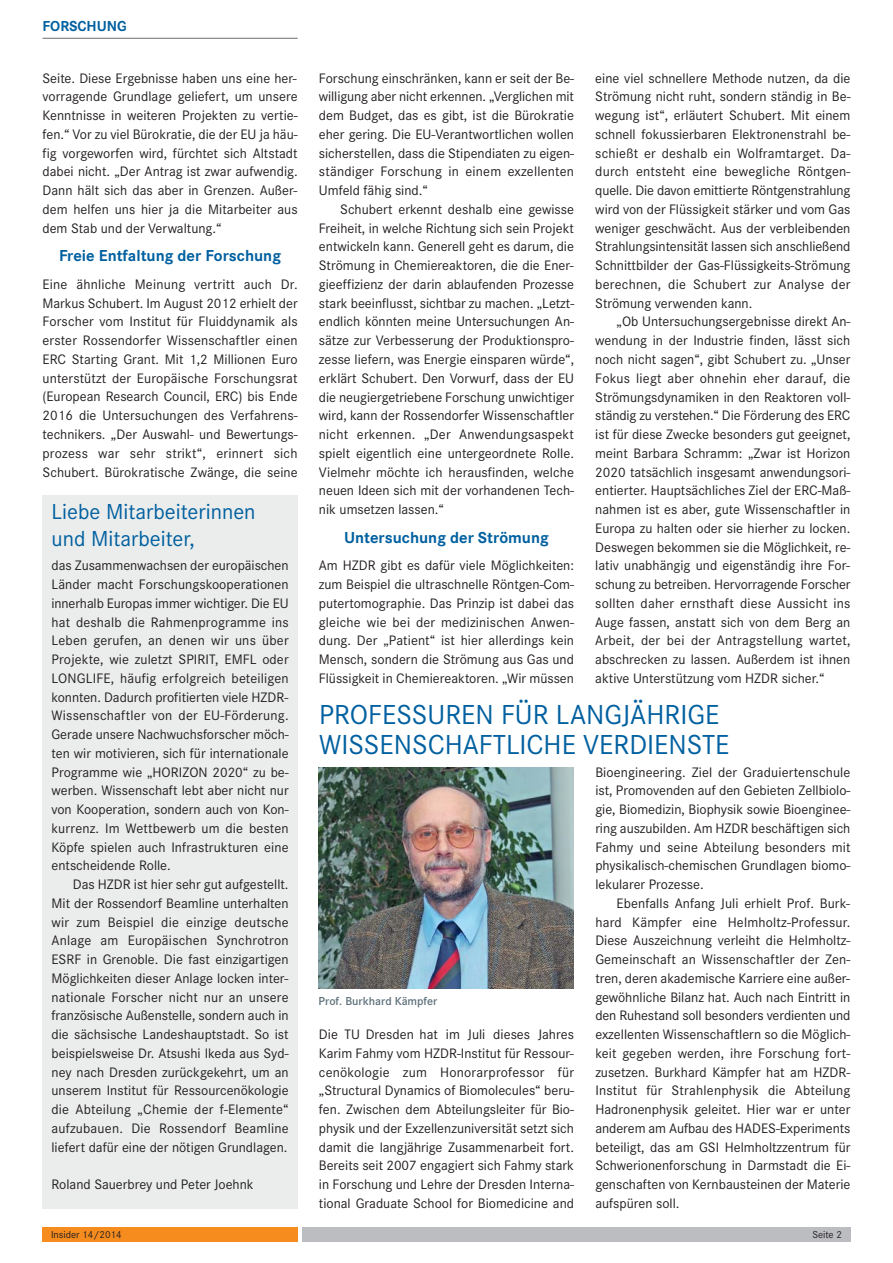
<style>
.page{position:relative;width:893px;height:1263px;background:#fff}
.page>*{position:absolute;margin:0;border:0;box-sizing:border-box;transform-origin:0 0}
.t1{font:28.5px/30px "Corporate S";color:#0060a0}
.t2{font:22.5px/27px "Corporate S";color:#0060a0}
.t3{font:700 16.5px "Corporate S";color:#0060a0}
.t4{font:700 15px "Corporate S";color:#0060a0}
.t5{font:14.25px/18.8px "Corporate S";color:#231f20;text-align:justify}
.t6{font:600 12px "Corporate S";color:#5c6f7a}
.t7{font:10.5px "Corporate S";color:#231f20}
</style>
<div class="page">
<div style="left:302px;top:1227px;width:548px;height:15px;background:#bbbdc0"></div>
<hr style="left:43px;top:38px;width:255px;height:1px;background:#6d6e70">
<div style="left:43px;top:1227px;width:255px;height:15px;background:#f68b1e"></div>
<div style="left:43px;top:495px;width:255px;height:714px;background:#ebecec"></div>
<img style="left:319px;top:767px;width:255px;height:222px">
<p class="t4" style="left:43px;top:21px;width:86px">FORSCHUNG</p>
<p class="t5" style="left:43px;top:70px;width:257px">Seite. Diese Ergebnisse haben uns eine her&shy;vorragende Grundlage geliefert, um unsere Kenntnisse in weiteren Projekten zu vertie&shy;fen.“ Vor zu viel Bürokratie, die der EU ja häu&shy;fig vorgeworfen wird, fürchtet sich Altstadt dabei nicht. „Der Antrag ist zwar aufwendig.<br>Dann hält sich das aber in Grenzen. Außer&shy;dem helfen uns hier ja die Mitarbeiter aus dem Stab und der Verwaltung.“</p>
<p class="t3" style="left:59px;top:250px;width:223px">Freie Entfaltung der Forschung</p>
<p class="t5" style="left:43px;top:276px;width:257px">Eine ähnliche Meinung vertritt auch Dr.<br>Marku s Schubert. Im August 2012 erhielt der Forscher vom Institut für Fluiddynamik als erster Rossendorfer Wissenschaftler einen ERC Starting Grant. Mit 1,2 Millionen Euro unterstützt der Europäische Forschungsrat (European Research Council, ERC) bis Ende 2016 die Untersuchungen des Verfahrens&shy;technikers. „Der Auswahl- und Bewertungs&shy;prozess war sehr strikt“, erinnert sich Schuber t. Bürokratische Zwänge, die seine</p>
<h2 class="t2" style="left:52px;top:500px;width:206px">Liebe Mitarbeiterinnen und Mitarbeiter,</h2>
<p class="t5" style="left:52px;top:557px;width:239px">das Zusammenwachsen der europäischen Länder macht Forschungskooperationen innerhalb Europas immer wichtiger. Die EU hat deshalb die Rahmenprogramme ins Leben gerufen, an denen wir uns über Projekt e, wie zuletzt SPIRIT, EMFL oder LONGLIFE, häufig erfolgreich beteiligen konnten. Dadurch profitierten viele HZDR-Wissenschaftler von der EU-Förderung.<br>Gerade unsere Nachwuchsforscher möch&shy;ten wir motivieren, sich für internationale Programme wie „HORIZON 2020“ zu be&shy;werben. Wissenschaft lebt aber nicht nur von Kooperation, sondern auch von Kon&shy;kurrenz. Im Wettbewerb um die besten Köpfe spielen auch Infrastrukturen eine entscheidende Rolle.</p>
<p class="t5" style="left:52px;top:876px;width:239px;text-indent:21px">Das HZDR ist hier sehr gut aufgestellt.<br>Mit der Rossendorf Beamline unterhalten wir zum Beispiel die einzige deutsche Anlag e am Europäischen Synchrotron ESRF in Grenoble. Die fast einzigartigen Möglichkeiten dieser Anlage locken inter&shy;nationale Forscher nicht nur an unsere französische Außenstelle, sondern auch in die sächsische Landeshauptstadt. So ist beispielsweise Dr. Atsushi Ikeda aus Syd&shy;ney nach Dresden zurückgekehrt, um an unserem Institut für Ressourcenökologie die Abteilung „Chemie der f-Elemente“ aufzubauen. Die Rossendorf Beamline liefer t dafür eine der nötigen Grundlagen.</p>
<p class="t5" style="left:52px;top:1176px;width:204px">Roland Sauerbrey und Peter Joehnk</p>
<p class="t7" style="left:51px;top:1230px;width:72px">Insider 14/2014</p>
<p class="t5" style="left:319px;top:70px;width:257px">Forschung einschränken, kann er seit der Be&shy;willigung aber nicht erkennen. „Verglichen mit dem Budget, das es gibt, ist die Bürokratie eher gering. Die EU-Verantwortlichen wollen sicherstellen, dass die Stipendiaten zu eigen&shy;ständiger Forschung in einem exzellenten Umfeld fähig sind.“</p>
<p class="t5" style="left:319px;top:201px;width:257px;text-indent:21px">Schubert erkennt deshalb eine gewisse Freiheit, in welche Richtung sich sein Projekt entwickeln kann. Generell geht es darum, die Strömung in Chemiereaktoren, die die Ener&shy;gieeffizienz der darin ablaufenden Prozesse stark beeinflusst, sichtbar zu machen. „Letzt&shy;endlich könnten meine Untersuchungen An&shy;sätze zur Verbesserung der Produktionspro&shy;zesse liefern, was Energie einsparen würde“, erklärt Schubert. Den Vorwurf, dass der EU die neugiergetriebene Forschung unwichtiger wird, kann der Rossendorfer Wissenschaftler nicht erkennen. „Der Anwendungsaspekt spielt eigentlich eine untergeordnete Rolle.<br>Vielmehr möchte ich herausfinden, welche neuen Ideen sich mit der vorhandenen Tech&shy;nik umsetzen lassen.“</p>
<p class="t3" style="left:344px;top:531px;width:206px">Untersuchung der Strömung</p>
<p class="t5" style="left:319px;top:557px;width:257px">Am HZDR gibt es dafür viele Möglichkeiten: zum Beispiel die ultraschnelle Röntgen-Com&shy;putertomographie. Das Prinzip ist dabei das gleiche wie bei der medizinischen Anwen&shy;dung. Der „Patient“ ist hier allerdings kein Mensch, sondern die Strömung aus Gas und Flüssigkeit in Chemiereaktoren. „Wir müssen</p>
<p class="t5" style="left:595px;top:70px;width:257px">eine viel schnellere Methode nutzen, da die Strömung nicht ruht, sondern ständig in Be&shy;wegung ist“, erläutert Schubert. Mit einem schnell fokussierbaren Elektronenstrahl be&shy;schießt er deshalb ein Wolframtarget. Da&shy;durch entsteht eine bewegliche Röntgen&shy;quelle. Die davon emittierte Röntgenstrahlung wird von der Flüssigkeit stärker und vom Gas weniger geschwächt. Aus der verbleibenden Strahlungsintensität lassen sich anschließend Schnittbilder der Gas-Flüssigkeits-Strömung berechnen, die Schubert zur Analyse der Strömun g verwenden kann.</p>
<p class="t5" style="left:595px;top:314px;width:257px;text-indent:21px">„Ob Untersuchungsergebnisse direkt An&shy;wendung in der Industrie finden, lässt sich noch nicht sagen“, gibt Schubert zu. „Unser Fokus liegt aber ohnehin eher darauf, die Strömungsdynamiken in den Reaktoren voll&shy;ständig zu verstehen.“ Die Förderung des ERC ist für diese Zwecke besonders gut geeignet, meint Barbara Schramm: „Zwar ist Horizon 2020 tatsächlich insgesamt anwendungsori&shy;entierter. Hauptsächliches Ziel der ERC-Maß&shy;nahmen ist es aber, gute Wissenschaftler in Europa zu halten oder sie hierher zu locken.<br>Deswegen bekommen sie die Möglichkeit, re&shy;lativ unabhängig und eigenständig ihre For&shy;schung zu betreiben. Hervorragende Forscher sollten daher ernsthaft diese Aussicht ins Auge fassen, anstatt sich von dem Berg an Arbeit, der bei der Antragstellung wartet, abschrecke n zu lassen. Außerdem ist ihnen aktive Unterstützung vom HZDR sicher.“</p>
<h1 class="t1" style="left:319px;top:702px;width:412px">PROFESSUREN FÜR LANGJÄHRIGE<br>WISSENSCHAFTLICHE VERDIENSTE</h1>
<p class="t6" style="left:319px;top:997px;width:120px">Prof. Burkhard Kämpfer</p>
<p class="t5" style="left:319px;top:1026px;width:257px">Die TU Dresden hat im Juli dieses Jahres Karim Fahmy vom HZDR-Institut für Ressour&shy;cenökologie zum Honorarprofessor für „Structural Dynamics of Biomolecules“ beru&shy;fen. Zwischen dem Abteilungsleiter für Bio&shy;physik und der Exzellenzuniversität setzt sich damit die langjährige Zusammenarbeit fort.<br>Bereits seit 2007 engagiert sich Fahmy stark in Forschung und Lehre der Dresden Interna&shy;tional Graduate School for Biomedicine and</p>
<p class="t5" style="left:595px;top:764px;width:257px">Bioengineering. Ziel der Graduiertenschule ist, Promovenden auf den Gebieten Zellbiolo&shy;gie, Biomedizin, Biophysik sowie Bioenginee&shy;ring auszubilden. Am HZDR beschäftigen sich Fahmy und seine Abteilung besonders mit physikalisch-chemischen Grundlagen biomo&shy;lekularer Prozesse.</p>
<p class="t5" style="left:595px;top:895px;width:257px;text-indent:21px">Ebenfalls Anfang Juli erhielt Prof. Burk&shy;hard Kämpfer eine Helmholtz-Professur.<br>Diese Auszeichnung verleiht die Helmholtz-Gemeinschaft an Wissenschaftler der Zen&shy;tren, deren akademische Karriere eine außer&shy;gewöhnliche Bilanz hat. Auch nach Eintritt in den Ruhestand soll besonders verdienten und exzellenten Wissenschaftlern so die Möglich&shy;keit gegeben werden, ihre Forschung fort - zusetzen. Burkhard Kämpfer hat am HZDR-Institut für Strahlenphysik die Abteilung Hadronenphysik geleitet. Hier war er unter anderem am Aufbau des HADES-Experiments beteiligt, das am GSI Helmholtzzentrum für Schwerionenforschung in Darmstadt die Ei&shy;genschaften von Kernbausteinen der Materie aufspüren soll.</p>
<p class="t7" style="left:812px;top:1230px;width:31px">Seite 2</p>
</div>
